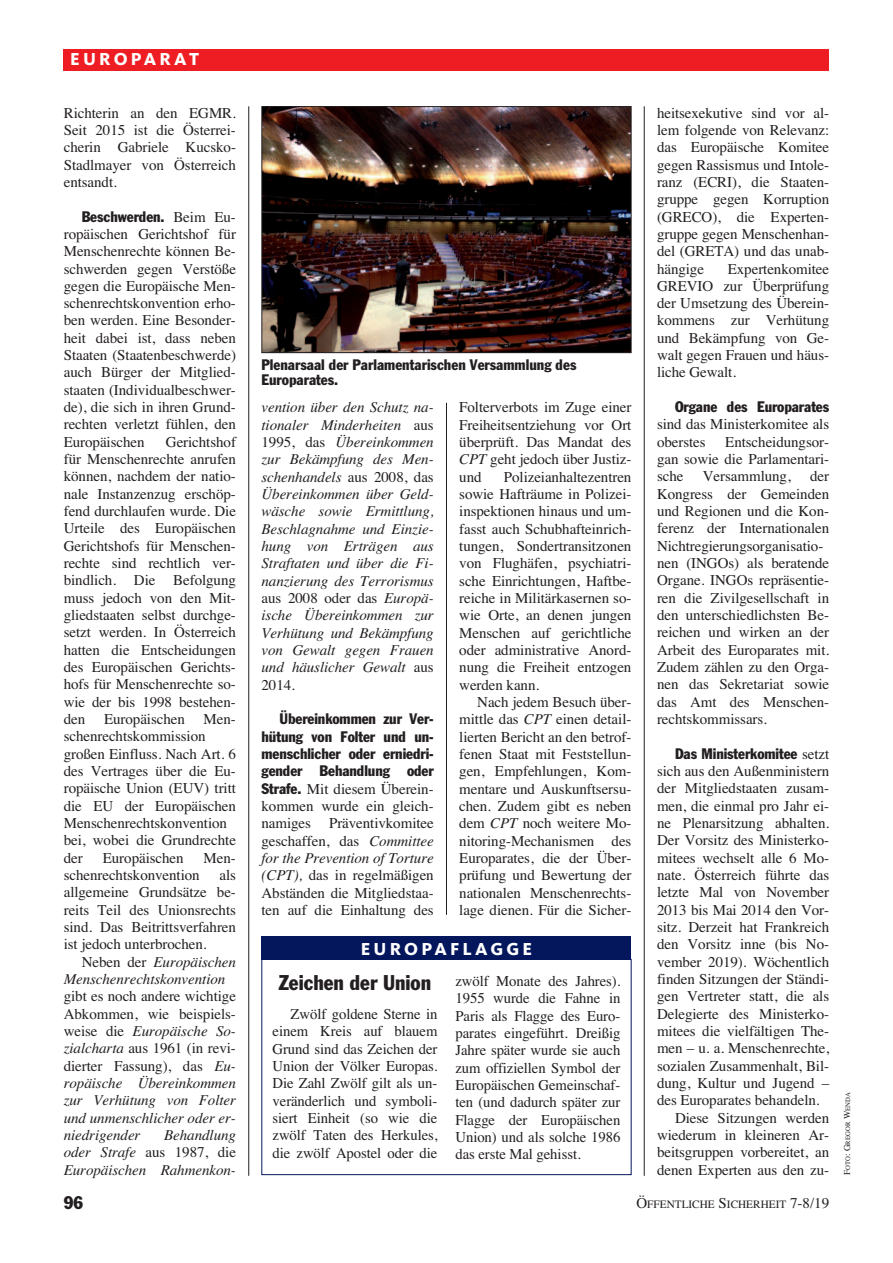
<style>
.page{position:relative;width:893px;height:1263px;background:#fff}
.page>*{position:absolute;margin:0;border:0;box-sizing:border-box;transform-origin:0 0}
.t1{font:condensed 21px "Franklin Gothic";color:#231f20}
.t2{font:800 18px "Kievit";letter-spacing:.175em;color:#fff}
.t3{font:condensed 18px "Franklin Gothic";color:#231f20}
.t4{font:15px/17.2px "Times";letter-spacing:-.005em;color:#231f20;text-align:justify}
.t5{font:italic 15px/17.2px "Times";letter-spacing:-.005em;color:#231f20;text-align:justify}
.t6{font:condensed 15px/17.2px "Franklin Gothic";letter-spacing:-.005em;color:#231f20;text-align:justify}
.t7{font:11.25px "Times";color:#231f20}
.t8{font:6.75px "Times";color:#231f20}
.s1{font-family:"Times";font-stretch:normal}
.s2{font-style:normal}
.s3{font-family:"Franklin Gothic";font-stretch:condensed}
.s4{font-style:italic}
.s5{font-size:15px}
.s6{font-size:9px}
</style>
<div class="page">
<div style="left:64px;top:49px;width:765px;height:21px;background:#ee1d23"></div>
<hr style="left:248px;top:106px;width:1px;height:1070px;background:#231f20">
<hr style="left:446px;top:403px;width:1px;height:512px;background:#231f20">
<hr style="left:644px;top:106px;width:1px;height:1070px;background:#231f20">
<img style="left:263px;top:108px;width:366px;height:243px">
<div style="left:261px;top:106px;width:370px;height:247px;border:1px solid #231f20"></div>
<div style="left:261px;top:959px;width:370px;height:216px;border:1px solid #04175c"></div>
<div style="left:261px;top:936px;width:370px;height:24px;background:#04175c"></div>
<p class="t2" style="left:70px;top:53px;width:130px">EUROPARAT</p>
<p class="t4" style="left:64px;top:104px;width:174px">richterin an den eGMr.<br>Seit 2015 ist die Österrei&shy;cherin Gabriele Kucsko-Stadlmayer von Österreich entsandt.</p>
<p class="t6" style="left:82px;top:209px;width:156px">Beschwerden. <span class="s1">Beim eu-</span></p>
<p class="t4" style="left:64px;top:225px;width:174px">ropäischen Gerichtshof für Menschenrechte können Be&shy;schwerden gegen Verstöße gegen die europäische Men&shy;schenrechtskonvention erho&shy;ben werden. eine Besonder&shy;heit dabei ist, dass neben Staaten (Staatenbeschwerde) auch Bürger der Mitglied&shy;staaten (individualbeschwer&shy;de), die sich in ihren Grund&shy;rechten verletzt fühlen, den europäischen</p>
<p class="t4" style="left:64px;top:433px;width:174px;text-indent:102px">Gerichtshof für Menschenrechte anrufen können, nachdem der natio&shy;nale instanzenzug erschöp&shy;fend durchlaufen wurde. die Urteile des europäischen Gerichtshofs für Menschen&shy;rechte sind rechtlich ver&shy;bindlich. die Befolgung muss jedoch von den Mit&shy;gliedstaaten selbst durchge&shy;setzt werden. in Österreich hatten die entscheidungen des europäischen Gerichts&shy;hofs für Menschenrechte so&shy;wie der bis 1998 bestehen&shy;den</p>
<p class="t4" style="left:104px;top:710px;width:82px">europäischen</p>
<p class="t4" style="left:64px;top:710px;width:174px;text-align:left;text-indent:140px">Men&shy;schenrechtskommission großen einfluss. nach art. 6 des Vertrages über die eu&shy;ropäische Union (eUV) tritt die eU der europäischen<br>Menschenrechtskonvention bei, wobei die Grundrechte der</p>
<p class="t4" style="left:103px;top:849px;width:82px">europäischen</p>
<p class="t4" style="left:204px;top:849px;width:34px">Men-</p>
<p class="t4" style="left:64px;top:866px;width:137px">schenrechtskonvention</p>
<p class="t4" style="left:64px;top:866px;width:174px;text-indent:156px">als allgemeine Grundsätze be&shy;reits teil des Unionsrechts sind. das Beitrittsverfahren ist jedoch unterbrochen.</p>
<p class="t5" style="left:64px;top:953px;width:174px;text-indent:18px"><span class="s2">neben der</span> Europäischen<br>Menschenrechtskonvention</p>
<p class="t5" style="left:64px;top:987px;width:174px"><span class="s2">gibt es noch andere wichtige abkommen, wie beispiels&shy;weise die</span> Europäische So&shy;zialcharta <span class="s2">aus 1961 (in revi&shy;dierter Fassung), das</span> Eu&shy;ropäische Übereinkommen zur Verhütung von Folter und unmenschlicher oder er&shy;niedrigender</p>
<p class="t5" style="left:64px;top:1126px;width:174px;text-indent:100px">Behandlung oder Strafe <span class="s2">aus 1987, die </span>Europäischen Rahmenkon-</p>
<p class="t6" style="left:261px;top:357px;width:316px;line-height:15.8px">Plenarsaal der Parlamentarischen Versammlung des<br>Europarates.</p>
<p class="t5" style="left:262px;top:399px;width:174px">vention über den Schutz na&shy;tionaler Minderheiten <span class="s2">aus 1995, das</span> Übereinkommen zur Bekämpfung des Men&shy;schenhandels <span class="s2">aus 2008, das </span>Übereinkommen über Geld&shy;wäsche sowie Ermittlung, Beschlagnahme und Einzie&shy;hung von Erträgen aus Straftaten und über die Fi&shy;nanzierung des Terrorismus <span class="s2">aus 2008 oder das</span> Europä&shy;ische Übereinkommen zur Verhütung und Bekämpfung von Gewalt gegen Frauen und häuslicher Gewalt <span class="s2">aus 2014.</span></p>
<p class="t6" style="left:262px;top:711px;width:174px;text-indent:18px">Übereinkommen zur Ver&shy;hütung von Folter und un&shy;menschlicher oder erniedri&shy;gender Behandlung oder</p>
<p class="t4" style="left:262px;top:780px;width:174px"><span class="s3">Strafe.</span> Mit diesem Überein&shy;kommen wurde ein gleich&shy;namiges Präventivkomitee geschaffen, das <span class="s4">Committee for the Prevention of Torture (CPT),</span> das in regelmäßigen abständen die Mitgliedstaa&shy;ten auf die einhaltung des</p>
<p class="t4" style="left:459px;top:399px;width:174px">Folterverbots im Zuge einer Freiheitsentziehung vor ort überprüft. das Mandat des <span class="s4">CPT</span> geht jedoch über Justiz&shy;und</p>
<p class="t4" style="left:459px;top:468px;width:174px;text-indent:45px">Polizeianhaltezentren sowie hafträume in Polizei&shy;inspektionen hinaus und um&shy;fasst auch Schubhafteinrich&shy;tungen, Sondertransitzonen von Flughäfen, psychiatri&shy;sche einrichtungen, haftbe&shy;reiche in Militärkasernen so&shy;wie orte, an denen jungen Menschen auf gerichtliche oder administrative anord&shy;nung die Freiheit entzogen werden kann.</p>
<p class="t4" style="left:459px;top:693px;width:174px;text-indent:18px">nach jedem Besuch über&shy;mittle das <span class="s4">CPT</span> einen detail&shy;lierten Bericht an den betrof&shy;fenen Staat mit Feststellun&shy;gen, empfehlungen, Kom&shy;mentare und auskunftsersu&shy;chen. Zudem gibt es neben dem <span class="s4">CPT</span> noch weitere Mo&shy;nitoring-Mechanismen des europarates, die der Über&shy;prüfung und Bewertung der nationalen Menschenrechts&shy;lage dienen. Für die Sicher-</p>
<p class="t2" style="left:361px;top:943px;width:173px">EUROPAFLAGGE</p>
<h1 class="t1" style="left:279px;top:975px;width:154px">Zeichen der Union</h1>
<p class="t4" style="left:273px;top:1005px;width:166px;text-indent:18px">Zwölf goldene Sterne in einem Kreis auf blauem Grund sind das Zeichen der Union der Völker europas. die Zahl Zwölf gilt als un&shy;veränderlich und symboli&shy;siert einheit (so wie die zwölf taten des herkules, die zwölf apostel oder die</p>
<p class="t4" style="left:455px;top:972px;width:166px">zwölf Monate des Jahres).<br>1955 wurde die Fahne in Paris als Flagge des euro&shy;parates eingeführt. dreißig Jahre später wurde sie auch zum offiziellen Symbol der europäischen Gemeinschaf&shy;ten (und dadurch später zur Flagge der europäischen Union) und als solche 1986 das erste Mal gehisst.</p>
<p class="t4" style="left:657px;top:104px;width:174px">heitsexekutive sind vor al&shy;lem folgende von relevanz: das europäische Komitee gegen rassismus und intole&shy;ranz (ecri), die Staaten&shy;gruppe gegen Korruption (Greco), die experten&shy;gruppe gegen Menschenhan&shy;del (Greta) und das unab&shy;hängige</p>
<p class="t4" style="left:657px;top:260px;width:174px;text-indent:71px">expertenkomitee GreVio zur Überprüfung der Umsetzung des Überein&shy;kommens zur Verhütung und Bekämpfung von Ge&shy;walt gegen Frauen und häus&shy;liche Gewalt.</p>
<p class="t6" style="left:675px;top:399px;width:156px">Organe des Europarates</p>
<p class="t4" style="left:657px;top:416px;width:174px">sind das Ministerkomitee als oberstes</p>
<p class="t4" style="left:657px;top:433px;width:174px;text-indent:68px">entscheidungsor&shy;gan sowie die Parlamentari&shy;sche</p>
<p class="t4" style="left:703px;top:468px;width:89px">Versammlung,</p>
<p class="t4" style="left:657px;top:468px;width:174px;text-align:left;text-indent:153px">der<br>Kongress der Gemeinden und regionen und die Kon&shy;ferenz der internationalen nichtregierungsorganisatio&shy;nen (inGos) als beratende organe. inGos repräsentie&shy;ren die Zivilgesellschaft in den unterschiedlichsten Be&shy;reichen und wirken an der arbeit des europarates mit.<br>Zudem zählen zu den orga&shy;nen das Sekretariat sowie das amt des Menschen&shy;rechtskommissars.</p>
<p class="t6" style="left:675px;top:746px;width:156px">Das Ministerkomitee <span class="s1">setzt</span></p>
<p class="t4" style="left:657px;top:762px;width:174px">sich aus den außenministern</p>
<p class="t4" style="left:657px;top:779px;width:174px">der Mitgliedstaaten zusam-</p>
<p class="t4" style="left:657px;top:797px;width:174px">men, die einmal pro Jahr ei-</p>
<p class="t4" style="left:657px;top:814px;width:174px">ne Plenarsitzung abhalten.</p>
<p class="t4" style="left:657px;top:831px;width:174px">der Vorsitz des Ministerko-</p>
<p class="t4" style="left:657px;top:849px;width:174px">mitees wechselt alle 6 Mo-</p>
<p class="t4" style="left:657px;top:866px;width:174px">nate. Österreich führte das</p>
<p class="t4" style="left:657px;top:883px;width:174px">letzte Mal von november</p>
<p class="t4" style="left:657px;top:901px;width:174px">2013 bis Mai 2014 den Vor-</p>
<p class="t4" style="left:657px;top:918px;width:174px">sitz. derzeit hat Frankreich</p>
<p class="t4" style="left:657px;top:935px;width:174px">den Vorsitz inne (bis no-</p>
<p class="t4" style="left:657px;top:953px;width:174px">vember 2019). Wöchentlich</p>
<p class="t4" style="left:657px;top:970px;width:174px">finden Sitzungen der Ständi-</p>
<p class="t4" style="left:657px;top:987px;width:174px">gen Vertreter statt, die als</p>
<p class="t4" style="left:657px;top:1005px;width:174px">delegierte des Ministerko-</p>
<p class="t4" style="left:657px;top:1022px;width:174px">mitees die vielfältigen the-</p>
<p class="t4" style="left:657px;top:1039px;width:174px">men – u. a. Menschenrechte,</p>
<p class="t4" style="left:657px;top:1057px;width:174px">sozialen Zusammenhalt, Bil-</p>
<p class="t4" style="left:657px;top:1074px;width:174px">dung, Kultur und Jugend –</p>
<p class="t4" style="left:657px;top:1091px;width:164px">des europarates behandeln.</p>
<p class="t4" style="left:675px;top:1109px;width:156px">diese Sitzungen werden</p>
<p class="t4" style="left:657px;top:1126px;width:174px">wiederum in kleineren ar-</p>
<p class="t4" style="left:657px;top:1143px;width:174px">beitsgruppen vorbereitet, an</p>
<p class="t4" style="left:657px;top:1161px;width:174px">denen experten aus den zu-</p>
<p class="t3" style="left:64px;top:1196px;width:21px">96</p>
<p class="t7" style="left:636px;top:1198px;width:194px"><span class="s5">Ö</span>FFentliche <span class="s5">S</span>icherheit <span class="s5">7-8/19</span></p>
<p class="t8" style="left:844px;top:1175px;width:84px;rotate:-90deg"><span class="s6">F</span>oto<span class="s6">: G</span>reGor <span class="s6">W</span>enda</p>
</div>
